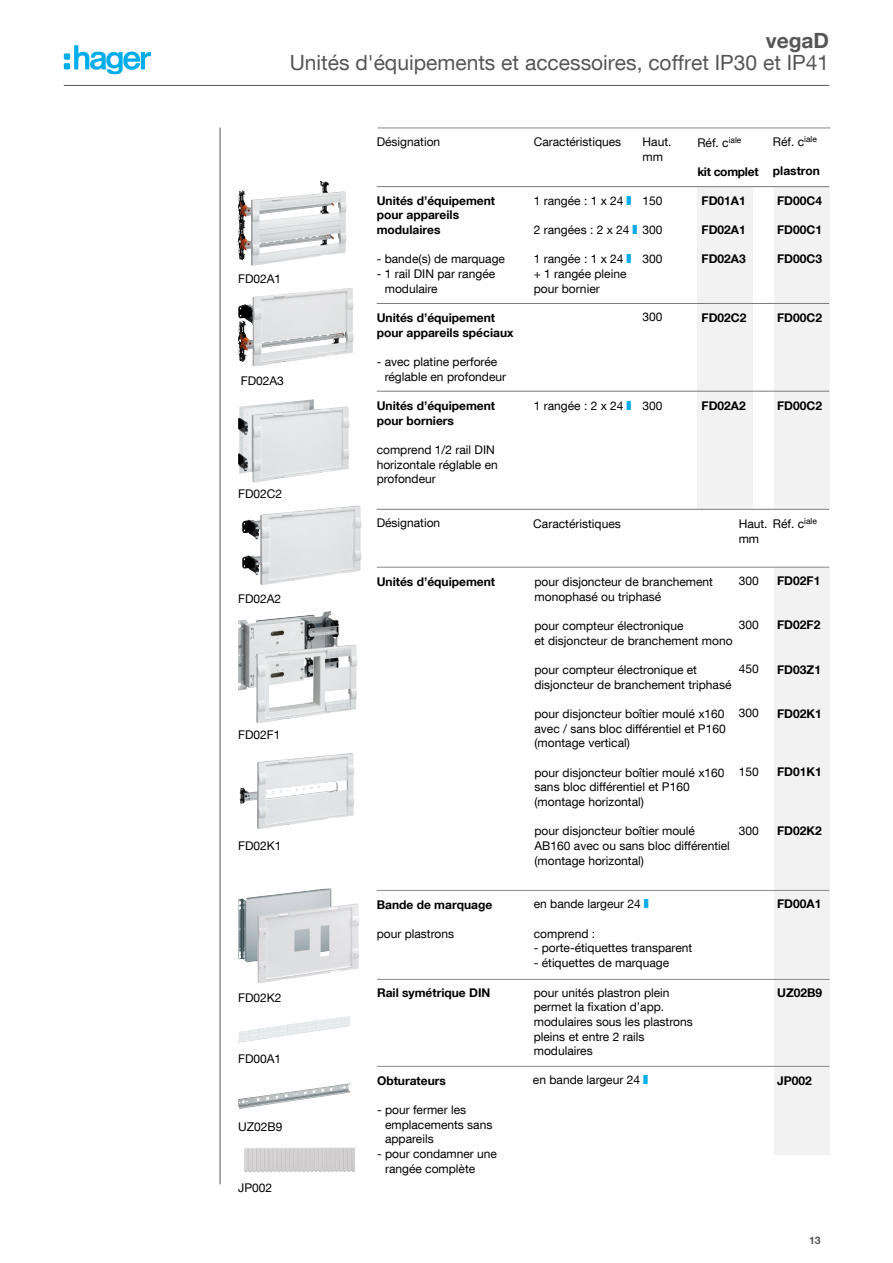
<style>
.page{position:relative;width:893px;height:1263px;background:#fff}
.page>*{position:absolute;margin:0;border:0;box-sizing:border-box;transform-origin:0 0}
.t1{font:21px "Helvetica Neue LT Com";color:#565655}
.t2{font:700 21px "Helvetica Neue LT Com";color:#565655}
.t3{font:12px/14.7px "Helvetica Neue LT Com";color:#000}
.t4{font:700 12px/14.7px "Helvetica Neue LT Com";color:#000}
.t5{font:700 12px "Helvetica Neue LT Com";letter-spacing:-.025em;color:#000}
.t6{font:700 10.5px "Helvetica Neue LTW1 G";color:#565655}
</style>
<div class="page">
<svg style="left:64px;top:45px;width:87px;height:30px"></svg>
<hr style="left:64px;top:85px;width:765px;height:1px;background:#565655">
<hr style="left:220px;top:128px;width:1px;height:1056px;background:#565655">
<img style="left:238px;top:297px;width:15px;height:13px">
<div style="left:774px;top:567px;width:55px;height:588px;background:#f2f2f2"></div>
<hr style="left:378px;top:128px;width:452px;height:1px;background:#868786">
<div style="left:774px;top:187px;width:55px;height:322px;background:#f2f2f2"></div>
<div style="left:697px;top:186px;width:56px;height:323px;background:#f2f2f2"></div>
<hr style="left:377px;top:186px;width:452px;height:1px;background:#7a7b7a">
<hr style="left:377px;top:303px;width:452px;height:1px;background:#7a7b7a">
<hr style="left:377px;top:391px;width:452px;height:1px;background:#7a7b7a">
<hr style="left:377px;top:509px;width:452px;height:1px;background:#7a7b7a">
<hr style="left:377px;top:567px;width:452px;height:1px;background:#868786">
<hr style="left:377px;top:890px;width:452px;height:1px;background:#868786">
<hr style="left:377px;top:979px;width:452px;height:1px;background:#868786">
<hr style="left:377px;top:1066px;width:452px;height:1px;background:#868786">
<img style="left:238px;top:181px;width:84px;height:61px">
<img style="left:238px;top:611px;width:101px;height:79px">
<img style="left:256px;top:645px;width:101px;height:78px">
<img style="left:238px;top:1083px;width:112px;height:26px">
<img style="left:244px;top:1147px;width:111px;height:25px">
<img style="left:238px;top:1016px;width:112px;height:27px">
<img style="left:242px;top:506px;width:120px;height:79px">
<img style="left:238px;top:310px;width:15px;height:52px">
<img style="left:253px;top:288px;width:101px;height:78px">
<img style="left:238px;top:399px;width:112px;height:84px">
<img style="left:240px;top:753px;width:114px;height:76px">
<img style="left:238px;top:888px;width:121px;height:95px">
<h1 class="t2" style="left:766px;top:27px;width:65px">vegaD</h1>
<h1 class="t1" style="left:290px;top:50px;width:541px">Unités d'équipements et accessoires, coffret IP30 et IP41</h1>
<p class="t3" style="left:238px;top:271px;width:45px">FD02A1</p>
<p class="t3" style="left:241px;top:373px;width:45px">FD02A3</p>
<p class="t3" style="left:238px;top:486px;width:46px">FD02C2</p>
<p class="t3" style="left:238px;top:591px;width:45px">FD02A2</p>
<p class="t3" style="left:238px;top:727px;width:44px">FD02F1</p>
<p class="t3" style="left:238px;top:838px;width:45px">FD02K1</p>
<p class="t3" style="left:377px;top:134px;width:65px">Désignation</p>
<p class="t3" style="left:643px;top:134px;width:30px">Haut. mm</p>
<p class="t3" style="left:534px;top:134px;width:89px">Caractéristiques</p>
<p class="t4" style="left:377px;top:193px;width:120px">Unités d’équipement pour appareils modulaires</p>
<p class="t3" style="left:377px;top:251px;width:130px">- bande(s) de marquage</p>
<p class="t3" style="left:385px;top:266px;width:112px;text-indent:-8px">- 1 rail DIN par rangée modulaire</p>
<p class="t4" style="left:377px;top:310px;width:138px">Unités d’équipement pour appareils spéciaux</p>
<p class="t3" style="left:385px;top:354px;width:123px;text-indent:-8px">- avec platine perforée réglable en profondeur</p>
<p class="t4" style="left:377px;top:398px;width:120px">Unités d’équipement pour borniers</p>
<p class="t3" style="left:377px;top:442px;width:123px">comprend 1/2 rail DIN horizontale réglable en profondeur</p>
<p class="t3" style="left:534px;top:193px;width:91px">1 rangée : 1 x 24</p>
<p class="t3" style="left:534px;top:222px;width:97px">2 rangées : 2 x 24</p>
<p class="t3" style="left:534px;top:251px;width:94px">1 rangée : 1 x 24 + 1 rangée pleine pour bornier</p>
<p class="t3" style="left:643px;top:193px;width:22px">150</p>
<p class="t3" style="left:643px;top:222px;width:22px">300</p>
<p class="t3" style="left:643px;top:251px;width:22px">300</p>
<p class="t3" style="left:643px;top:309px;width:22px">300</p>
<p class="t3" style="left:534px;top:398px;width:91px">1 rangée : 2 x 24</p>
<p class="t3" style="left:643px;top:398px;width:22px">300</p>
<p class="t3" style="left:697px;top:135px;width:46px">Réf. c<sup>iale</sup></p>
<p class="t5" style="left:697px;top:164px;width:63px">kit complet</p>
<p class="t4" style="left:702px;top:193px;width:46px">FD01A1</p>
<p class="t4" style="left:702px;top:222px;width:46px">FD02A1</p>
<p class="t4" style="left:702px;top:251px;width:46px">FD02A3</p>
<p class="t3" style="left:773px;top:134px;width:46px">Réf. c<sup>iale</sup></p>
<p class="t4" style="left:773px;top:163px;width:48px">plastron</p>
<p class="t4" style="left:777px;top:193px;width:46px">FD00C4</p>
<p class="t4" style="left:777px;top:222px;width:46px">FD00C1</p>
<p class="t4" style="left:777px;top:251px;width:46px">FD00C3</p>
<p class="t4" style="left:702px;top:310px;width:46px">FD02C2</p>
<p class="t4" style="left:777px;top:310px;width:46px">FD00C2</p>
<p class="t4" style="left:702px;top:398px;width:46px">FD02A2</p>
<p class="t4" style="left:777px;top:398px;width:46px">FD00C2</p>
<p class="t3" style="left:377px;top:515px;width:65px">Désignation</p>
<p class="t3" style="left:739px;top:516px;width:80px">Haut. Réf. c<sup>iale</sup></p>
<p class="t3" style="left:533px;top:516px;width:89px">Caractéristiques</p>
<p class="t3" style="left:739px;top:531px;width:22px">mm</p>
<p class="t3" style="left:739px;top:573px;width:22px">300</p>
<p class="t3" style="left:739px;top:617px;width:22px">300</p>
<p class="t3" style="left:739px;top:661px;width:22px">450</p>
<p class="t3" style="left:739px;top:705px;width:22px">300</p>
<p class="t4" style="left:377px;top:574px;width:120px">Unités d’équipement</p>
<p class="t4" style="left:777px;top:573px;width:45px">FD02F1</p>
<p class="t4" style="left:777px;top:617px;width:45px">FD02F2</p>
<p class="t4" style="left:777px;top:661px;width:45px">FD03Z1</p>
<p class="t4" style="left:777px;top:705px;width:46px">FD02K1</p>
<p class="t3" style="left:534px;top:574px;width:180px">pour disjoncteur de branchement monophasé ou triphasé</p>
<p class="t3" style="left:534px;top:618px;width:200px">pour compteur électronique<br>et disjoncteur de branchement mono</p>
<p class="t3" style="left:534px;top:662px;width:198px">pour compteur électronique et disjoncteur de branchement triphasé</p>
<p class="t3" style="left:534px;top:706px;width:193px;text-align:justify">pour disjoncteur boîtier moulé x160 avec / sans bloc différentiel et P160 (montage vertical)</p>
<p class="t3" style="left:534px;top:765px;width:192px">pour disjoncteur boîtier moulé x160 sans bloc différentiel et P160 (montage horizontal)</p>
<p class="t3" style="left:534px;top:823px;width:197px">pour disjoncteur boîtier moulé<br>AB160 avec ou sans bloc différentiel (montage horizontal)</p>
<p class="t3" style="left:739px;top:764px;width:22px">150</p>
<p class="t4" style="left:777px;top:764px;width:46px">FD01K1</p>
<p class="t3" style="left:739px;top:823px;width:22px">300</p>
<p class="t4" style="left:777px;top:823px;width:46px">FD02K2</p>
<p class="t4" style="left:377px;top:897px;width:117px">Bande de marquage</p>
<p class="t3" style="left:377px;top:926px;width:79px">pour plastrons</p>
<p class="t3" style="left:534px;top:896px;width:109px">en bande largeur 24</p>
<p class="t3" style="left:534px;top:926px;width:63px">comprend :</p>
<p class="t3" style="left:534px;top:940px;width:160px">- porte-étiquettes transparent</p>
<p class="t3" style="left:534px;top:955px;width:137px">- étiquettes de marquage</p>
<p class="t4" style="left:777px;top:896px;width:46px">FD00A1</p>
<p class="t3" style="left:238px;top:990px;width:45px">FD02K2</p>
<p class="t3" style="left:534px;top:985px;width:160px">pour unités plastron plein permet la fixation d’app. modulaires sous les plastrons pleins et entre 2 rails modulaires</p>
<p class="t4" style="left:777px;top:985px;width:47px">UZ02B9</p>
<p class="t4" style="left:377px;top:985px;width:115px">Rail symétrique DIN</p>
<p class="t3" style="left:238px;top:1051px;width:45px">FD00A1</p>
<p class="t3" style="left:238px;top:1118px;width:46px">UZ02B9</p>
<p class="t3" style="left:238px;top:1179px;width:36px">JP002</p>
<p class="t3" style="left:533px;top:1072px;width:109px">en bande largeur 24</p>
<p class="t4" style="left:377px;top:1073px;width:70px">Obturateurs</p>
<p class="t4" style="left:777px;top:1073px;width:36px">JP002</p>
<p class="t3" style="left:385px;top:1102px;width:109px;text-indent:-8px">- pour fermer les emplacements sans appareils</p>
<p class="t3" style="left:385px;top:1146px;width:114px;text-indent:-8px">- pour condamner une rangée complète</p>
<p class="t3" style="left:805px;top:1230px;width:26px">A.49</p>
<p class="t6" style="left:809px;top:1233px;width:13px">13</p>
</div>
